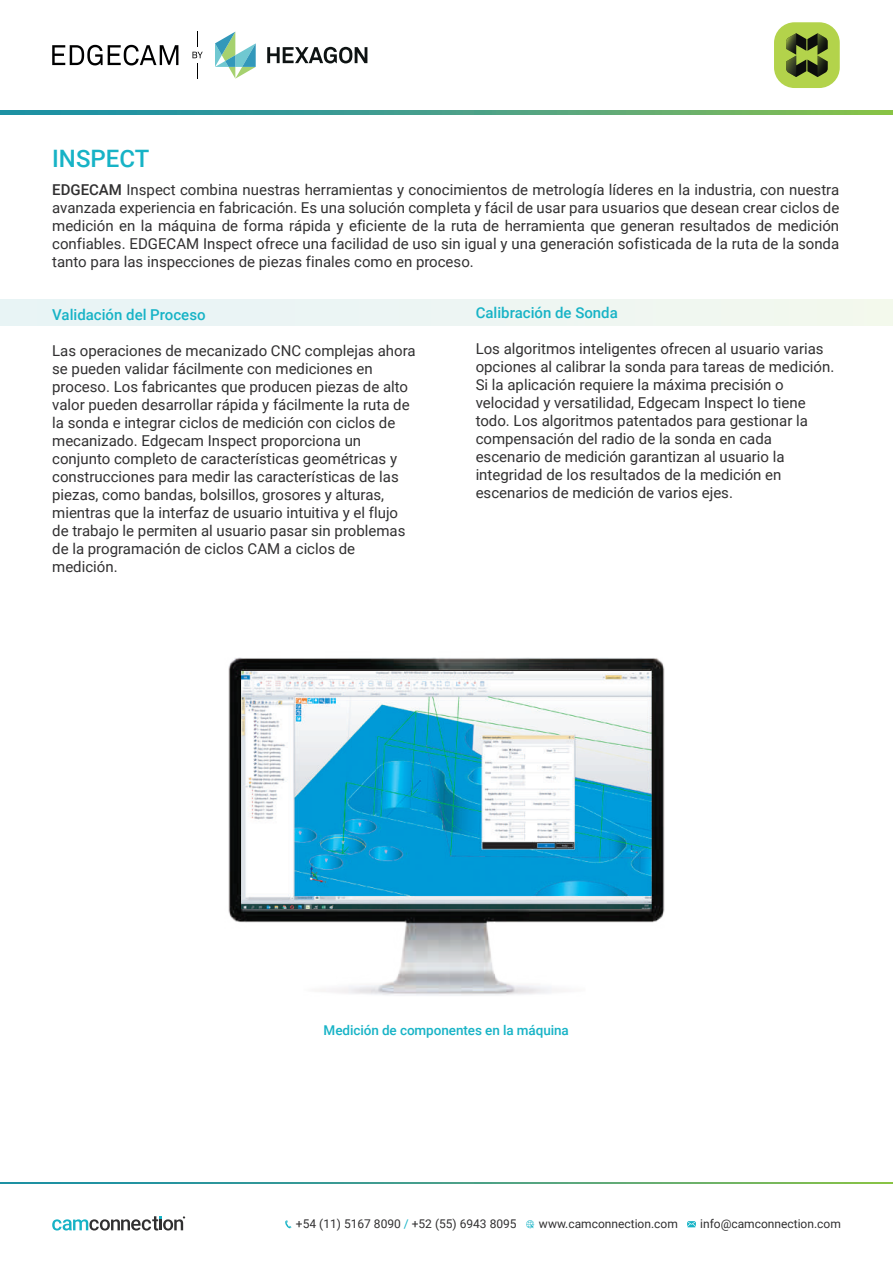
<style>
.page{position:relative;width:893px;height:1263px;background:#fff}
.page>*{position:absolute;margin:0;border:0;box-sizing:border-box;transform-origin:0 0}
.t1{font:500 24px "Roboto";color:#17b3c6}
.t2{font:15px/18px "Roboto";color:#313031}
.t3{font:500 15px "Roboto";color:#17b3c6}
.t4{font:500 13.5px "Roboto";letter-spacing:-.005em;color:#17b3c6}
.t5{font:12px "Roboto";color:#313031}
.s1{font-weight:500}
.s2{color:#17b3c6}
</style>
<div class="page">
<div style="left:0;top:300px;width:893px;height:26px;background:#edf5f3"></div>
<svg style="left:0;top:110px;width:893px;height:4px;background:#4ca382"></svg>
<svg style="left:0;top:1182px;width:893px;height:1px"></svg>
<svg style="left:52px;top:1216px;width:133px;height:14px"></svg>
<img style="left:228px;top:657px;width:437px;height:339px">
<img style="left:242px;top:670px;width:409px;height:239px">
<svg style="left:285px;top:1220px;width:6px;height:8px"></svg>
<svg style="left:687px;top:1221px;width:9px;height:6px"></svg>
<svg style="left:526px;top:1220px;width:8px;height:8px"></svg>
<svg style="left:52px;top:45px;width:126px;height:20px"></svg>
<svg style="left:192px;top:32px;width:11px;height:47px"></svg>
<svg style="left:267px;top:47px;width:100px;height:16px"></svg>
<svg style="left:215px;top:32px;width:41px;height:47px"></svg>
<div style="left:774px;top:22px;width:66px;height:66px;background:#b3d34b;border-radius:21px"></div>
<svg style="left:786px;top:33px;width:42px;height:44px"></svg>
<h1 class="t1" style="left:52px;top:142px;width:99px">INSPECT</h1>
<p class="t2" style="left:52px;top:180px;width:788px;text-align:justify"><span class="s1">EDGECAM</span> Inspect combina nuestras herramientas y conocimientos de metrología líderes en la industria, con nuestra avanzada experiencia en fabricación. Es una solución completa y fácil de usar para usuarios que desean crear ciclos de medición en la máquina de forma rápida y eficiente de la ruta de herramienta que generan resultados de medición confiables. EDGECAM Inspect ofrece una facilidad de uso sin igual y una generación sofisticada de la ruta de la sonda tanto para las inspecciones de piezas finales como en proceso.</p>
<p class="t3" style="left:52px;top:304px;width:155px">Validación del Proceso</p>
<p class="t2" style="left:52px;top:341px;width:365px">Las operaciones de mecanizado CNC complejas ahora se pueden validar fácilmente con mediciones en proceso. Los fabricantes que producen piezas de alto valor pueden desarrollar rápida y fácilmente la ruta de la sonda e integrar ciclos de medición con ciclos de mecanizado. Edgecam Inspect proporciona un conjunto completo de características geométricas y construcciones para medir las características de las piezas, como bandas, bolsillos, grosores y alturas, mientras que la interfaz de usuario intuitiva y el flujo de trabajo le permiten al usuario pasar sin problemas de la programación de ciclos CAM a ciclos de medición.</p>
<p class="t3" style="left:476px;top:302px;width:144px">Calibración de Sonda</p>
<p class="t2" style="left:476px;top:339px;width:360px">Los algoritmos inteligentes ofrecen al usuario varias opciones al calibrar la sonda para tareas de medición.<br>Si la aplicación requiere la máxima precisión o velocidad y versatilidad, Edgecam Inspect lo tiene todo. Los algoritmos patentados para gestionar la compensación del radio de la sonda en cada escenario de medición garantizan al usuario la integridad de los resultados de la medición en escenarios de medición de varios ejes.</p>
<p class="t4" style="left:324px;top:1021px;width:247px">Medición de componentes en la máquina</p>
<p class="t5" style="left:296px;top:1215px;width:222px">+54 (11) 5167 8090 <span class="s2">/</span> +52 (55) 6943 8095</p>
<p class="t5" style="left:539px;top:1215px;width:140px">www.camconnection.com</p>
<p class="t5" style="left:700px;top:1215px;width:142px">info@camconnection.com</p>
</div>
